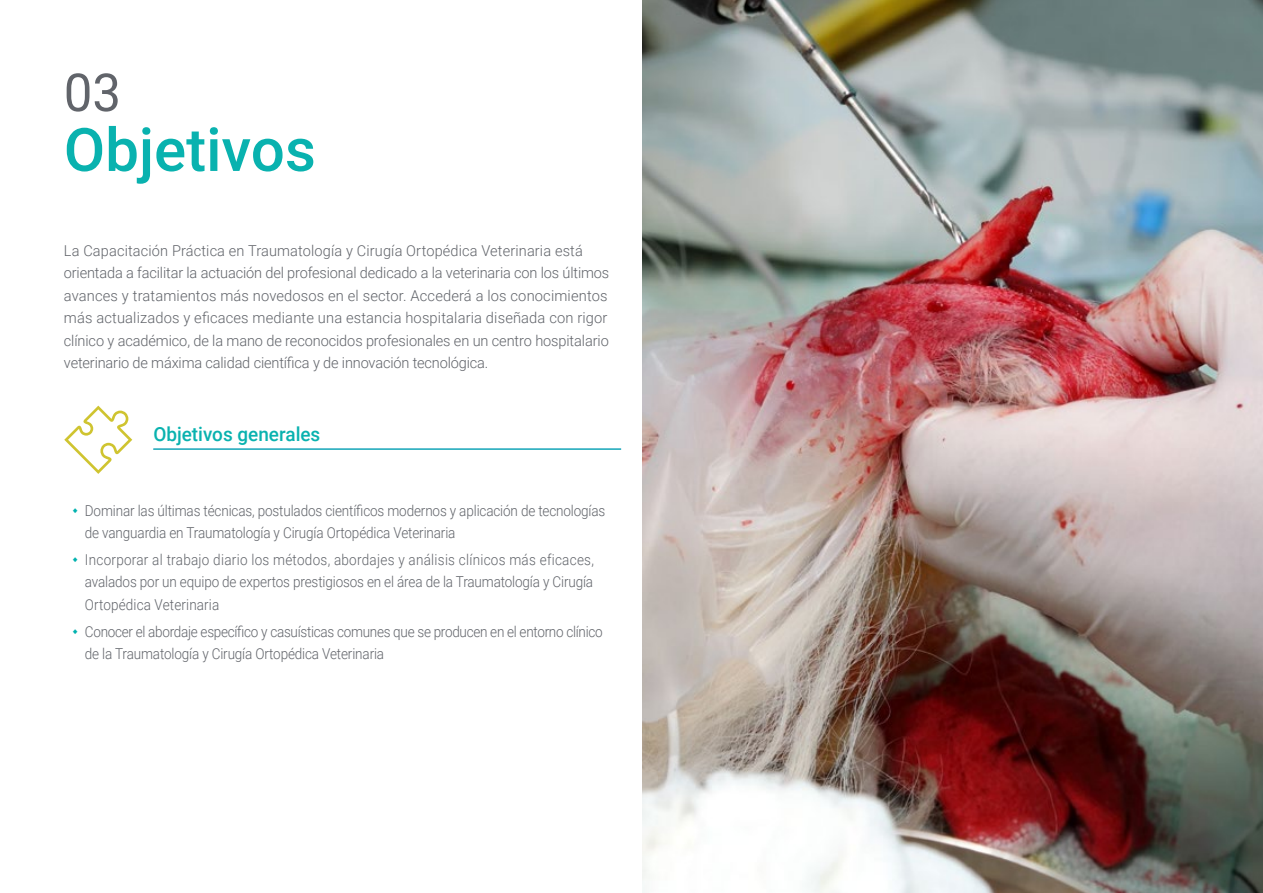
<style>
.page{position:relative;width:1263px;height:893px;background:#fff}
.page>*{position:absolute;margin:0;border:0;box-sizing:border-box;transform-origin:0 0}
.t1{font:500 60px "Roboto";color:#09b2af}
.t2{font:52.5px "Roboto";color:#61646a}
.t3{font:500 19.5px "Roboto";color:#09b2af}
.t4{font:300 15px/22.5px "Roboto";letter-spacing:-.01em;color:#61646a;scale:.9 1}
.t5{font:300 15px/22.5px "Roboto";letter-spacing:-.01em;color:#61646a}
</style>
<div class="page">
<img style="left:642px;top:0;width:621px;height:893px">
<hr style="left:153px;top:449px;width:468px;height:1px;background:#09b2af">
<svg style="left:64px;top:406px;width:68px;height:68px"></svg>
<h2 class="t2" style="left:64px;top:56px;width:59px">03</h2>
<h1 class="t1" style="left:64px;top:108px;width:254px">Objetivos</h1>
<p class="t5" style="left:64px;top:239px;width:547px">La Capacitación Práctica en Traumatología y Cirugía Ortopédica Veterinaria está orientada a facilitar la actuación del profesional dedicado a la veterinaria con los últimos avances y tratamientos más novedosos en el sector. Accederá a los conocimientos más actualizados y eficaces mediante una estancia hospitalaria diseñada con rigor clínico y académico, de la mano de reconocidos profesionales en un centro hospitalario veterinario de máxima calidad científica y de innovación tecnológica.</p>
<h3 class="t3" style="left:153px;top:420px;width:169px">Objetivos generales</h3>
<p class="t4" style="left:85px;top:498px;width:580px">Dominar las últimas técnicas, postulados científicos modernos y aplicación de tecnologías de vanguardia en Traumatología y Cirugía Ortopédica Veterinaria</p>
<p class="t4" style="left:85px;top:548px;width:567px;text-align:justify">Incorporar al trabajo diario los métodos, abordajes y análisis clínicos más eficaces, avalados por un equipo de expertos prestigiosos en el área de la Traumatología y Cirugía Ortopédica Veterinaria</p>
<p class="t4" style="left:85px;top:619px;width:577px">Conocer el abordaje específico y casuísticas comunes que se producen en el entorno clínico de la Traumatología y Cirugía Ortopédica Veterinaria</p>
</div>
